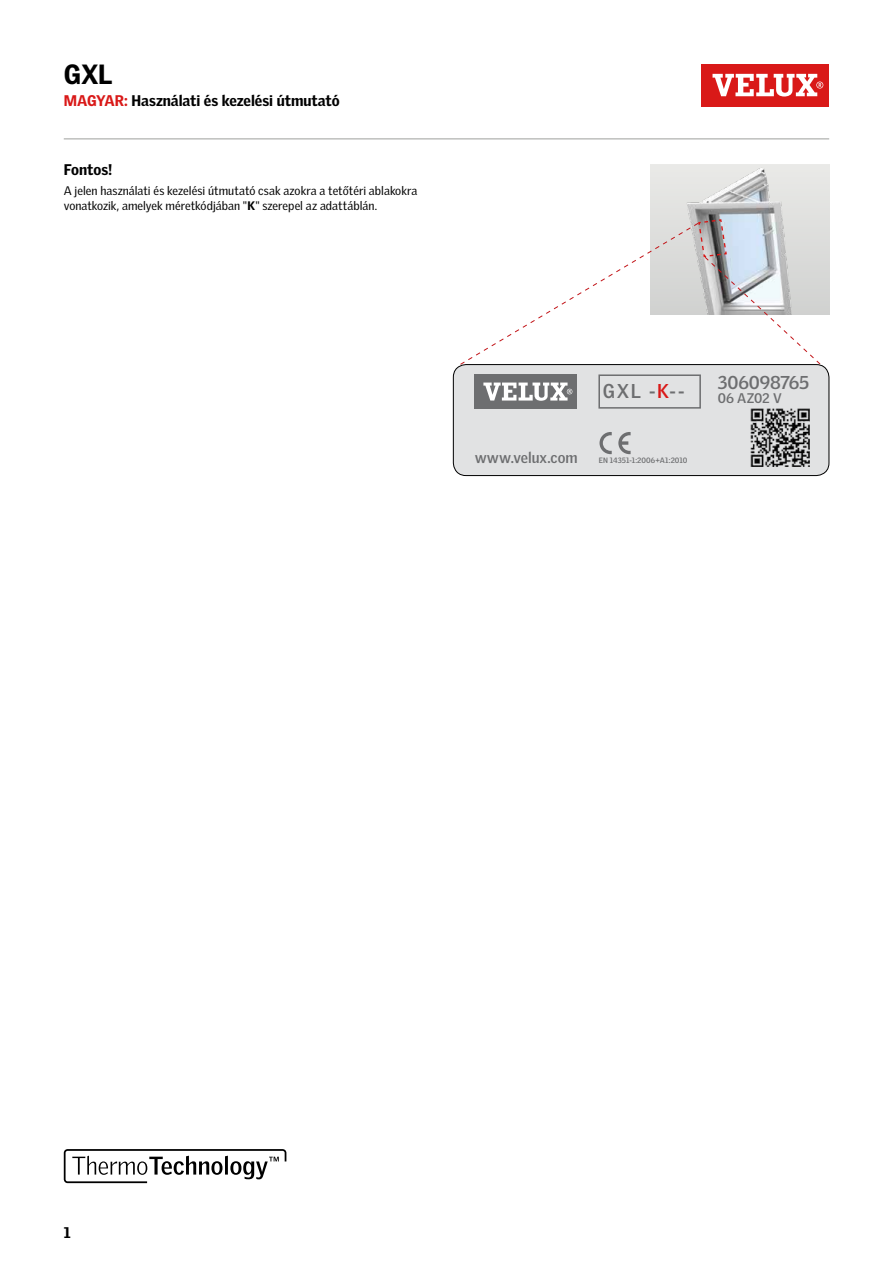
<style>
.page{position:relative;width:893px;height:1263px;background:#fff}
.page>*{position:absolute;margin:0;border:0;box-sizing:border-box;transform-origin:0 0}
.t1{font:900 27px "Velux Gothic";color:#000}
.t2{font:700 19.5px "Velux Gothic";color:#6d6e70}
.t3{font:700 18px "Velux Gothic";letter-spacing:-.01em;color:#6d6e70}
.t4{font:900 15px "Velux Gothic";letter-spacing:-.005em;color:#000}
.t5{font:700 15px "Velux Gothic";color:#6d6e70}
.t6{font:700 13.5px "Velux Gothic";color:#6d6e70}
.t7{font:12px/15px "Velux Gothic";letter-spacing:.005em;color:#000}
.t8{font:700 7.5px "Velux Gothic";letter-spacing:.01em;color:#6d6e70}
.s1{color:#d91918}
.s2{font-weight:900}
</style>
<div class="page">
<img style="left:651px;top:164px;width:178px;height:150px">
<div style="left:702px;top:64px;width:127px;height:42px;background:#d91918"></div>
<svg style="left:712px;top:74px;width:111px;height:23px"></svg>
<svg style="left:459px;top:218px;width:362px;height:148px"></svg>
<svg style="left:64px;top:1149px;width:222px;height:34px"></svg>
<div style="left:453px;top:365px;width:376px;height:111px;background:#e1e2e3;border-radius:13px"></div>
<div style="left:453px;top:364px;width:376px;height:112px;border:1px solid #000;border-radius:13px"></div>
<svg style="left:598px;top:374px;width:103px;height:35px"></svg>
<svg style="left:599px;top:432px;width:13px;height:22px"></svg>
<svg style="left:618px;top:432px;width:13px;height:22px"></svg>
<div style="left:475px;top:374px;width:102px;height:35px;background:#6d6e70"></div>
<svg style="left:483px;top:383px;width:89px;height:18px"></svg>
<img style="left:751px;top:409px;width:58px;height:58px">
<hr style="left:64px;top:138px;width:765px;height:2px;background:#bebfbd">
<h1 class="t1" style="left:64px;top:57px;width:50px">GXL</h1>
<p class="t4" style="left:64px;top:91px;width:277px"><span class="s1">MAGYAR:</span> Használati és kezelési útmutató</p>
<p class="t4" style="left:64px;top:160px;width:50px">Fontos!</p>
<p class="t7" style="left:64px;top:183px;width:355px">A jelen használati és kezelési útmutató csak azokra a tetőtéri ablakokra vonatkozik, amelyek méretkódjában "<span class="s2">K</span>" szerepel az adattáblán.</p>
<p class="t5" style="left:475px;top:448px;width:104px">www.velux.com</p>
<h2 class="t2" style="left:603px;top:379px;width:83px">GXL -<span class="s1">K</span>--</h2>
<p class="t8" style="left:599px;top:455px;width:90px">EN 14351-1:2006+A1:2010</p>
<h3 class="t3" style="left:718px;top:372px;width:93px">306098765</h3>
<p class="t6" style="left:718px;top:390px;width:65px">06 AZ02 V</p>
<p class="t4" style="left:64px;top:1222px;width:8px">1</p>
</div>
